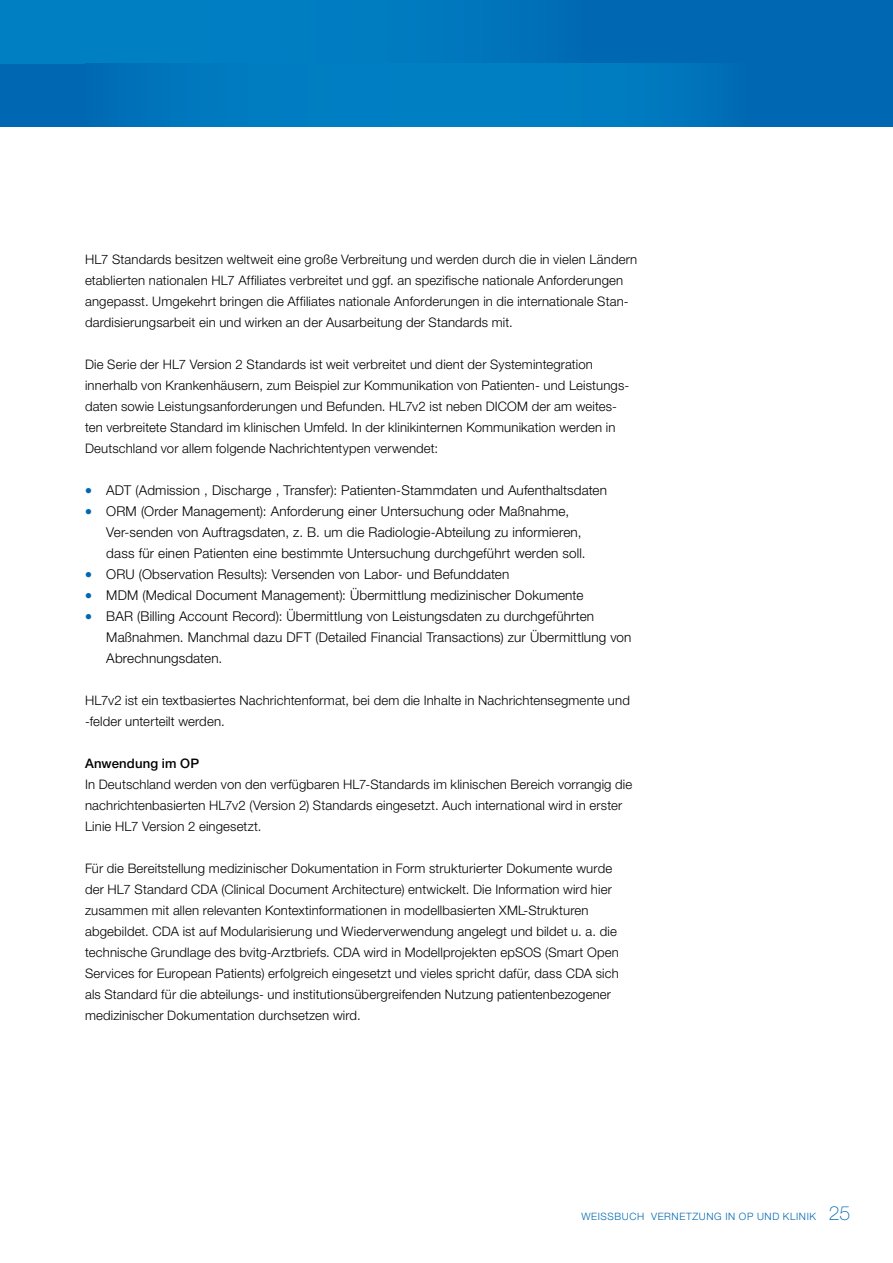
<style>
.page{position:relative;width:893px;height:1263px;background:#fff}
.page>*{position:absolute;margin:0;border:0;box-sizing:border-box;transform-origin:0 0}
.t1{font:300 13.5px/21px "Helvetica Neue LT Pro";letter-spacing:.01em;color:#000}
.t2{font:300 13.2px/21px "Helvetica Neue LT Pro";letter-spacing:.01em;color:#000}
.t3{font:500 13.2px "Helvetica Neue LT Pro";letter-spacing:.01em;color:#000}
.t4{font:300 10.2px "Helvetica Neue LT Pro";letter-spacing:.06em;color:#0068b2}
.s1{font-weight:100;font-size:19.5px}
</style>
<div class="page">
<div style="left:0;top:0;width:893px;height:126px;background:#0068b2"></div>
<div style="left:0;top:0;width:585px;height:63px;background:linear-gradient(to right,#0083c6,#0072ba)"></div>
<div style="left:148px;top:63px;width:243px;height:63px;background:#007cc1"></div>
<div style="left:391px;top:63px;width:355px;height:63px;background:linear-gradient(to right,#0083c6,#0072ba)"></div>
<p class="t2" style="left:85px;top:249px;width:554px">HL7 Standards besitzen weltweit eine große Verbreitung und werden durch die in vielen Ländern etablierten nationalen HL7 Affiliates verbreitet und ggf. an spezifische nationale Anforderungen angepasst. Umgekehrt bringen die Affiliates nationale Anforderungen in die internationale Stan&shy;dardisierungsarbeit ein und wirken an der Ausarbeitung der Standards mit.</p>
<p class="t2" style="left:85px;top:354px;width:546px">Die Serie der HL7 Version 2 Standards ist weit verbreitet und dient der Systemintegration innerhalb von Krankenhäusern, zum Beispiel zur Kommunikation von Patienten- und Leistungs&shy;daten sowie Leistungsanforderungen und Befunden. HL7v2 ist neben DICOM der am weites&shy;ten verbreitete Standard im klinischen Umfeld. In der klinikinternen Kommunikation werden in Deutschland vor allem folgende Nachrichtentypen verwendet:</p>
<p class="t1" style="left:106px;top:479px;width:527px">ADT (Admission , Discharge , Transfer): Patienten-Stammdaten und Aufenthaltsdaten ORM (Order Management): Anforderung einer Untersuchung oder Maßnahme, Ver-senden von Auftragsdaten, z. B. um die Radiologie-Abteilung zu informieren,<br>dass für einen Patienten eine bestimmte Untersuchung durchgeführt werden soll.<br>ORU (Observation Results): Versenden von Labor- und Befunddaten<br>MDM (Medical Document Management): Übermittlung medizinischer Dokumente<br>BAR (Billing Account Record): Übermittlung von Leistungsdaten zu durchgeführten Maßnahmen. Manchmal dazu DFT (Detailed Financial Transactions) zur Übermittlung von Abrechnungsdaten.</p>
<p class="t2" style="left:85px;top:690px;width:546px">HL7v2 ist ein textbasiertes Nachrichtenformat, bei dem die Inhalte in Nachrichtensegmente und -felder unterteilt werden.</p>
<p class="t3" style="left:85px;top:755px;width:116px">Anwendung im OP</p>
<p class="t2" style="left:85px;top:774px;width:549px">In Deutschland werden von den verfügbaren HL7-Standards im klinischen Bereich vorrangig die nachrichtenbasierten HL7v2 (Version 2) Standards eingesetzt. Auch international wird in erster<br>Linie HL7 Version 2 eingesetzt.</p>
<p class="t2" style="left:85px;top:858px;width:535px">Für die Bereitstellung medizinischer Dokumentation in Form strukturierter Dokumente wurde der HL7 Standard CDA (Clinical Document Architecture) entwickelt. Die Information wird hier zusammen mit allen relevanten Kontextinformationen in modellbasierten XML-Strukturen abgebildet. CDA ist auf Modularisierung und Wiederverwendung angelegt und bildet u. a. die technische Grundlage des bvitg-Arztbriefs. CDA wird in Modellprojekten epSOS (Smart Open Services for European Patients) erfolgreich eingesetzt und vieles spricht dafür, dass CDA sich als Standard für die abteilungs- und institutionsübergreifenden Nutzung patientenbezogener medizinischer Dokumentation durchsetzen wird.</p>
<p class="t4" style="left:581px;top:1210px;width:270px">WEISSBUCH VERNETZUNG IN OP UND KLINIK <span class="s1">25</span></p>
</div>
